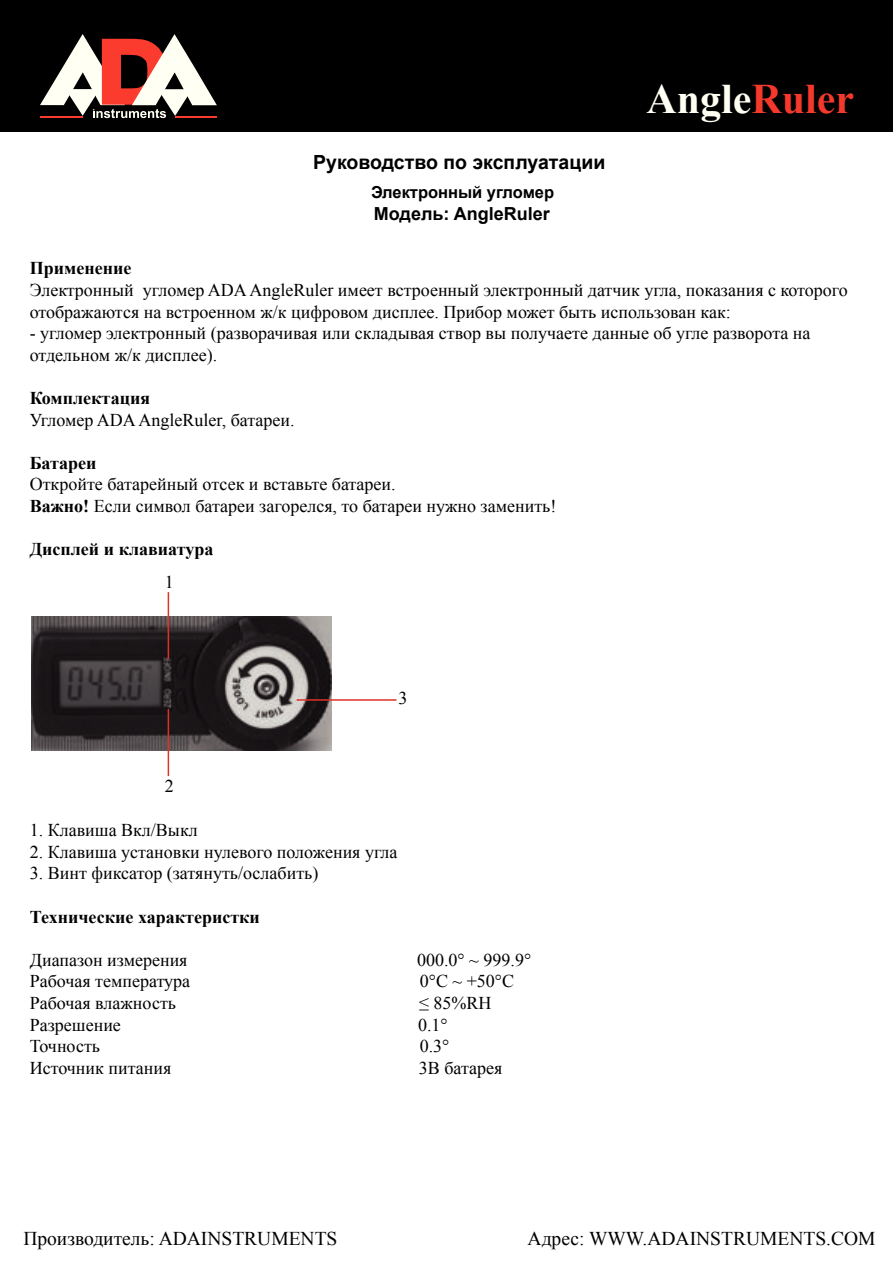
<style>
.page{position:relative;width:893px;height:1263px;background:#fff}
.page>*{position:absolute;margin:0;border:0;box-sizing:border-box;transform-origin:0 0}
.t1{font:700 42px "Times New Roman";color:#fffff4}
.t2{font:19.5px "Times New Roman";color:#000}
.t3{font:700 19.5px "Arial";color:#000}
.t4{font:18px/21.6px "Times New Roman";color:#000}
.t5{font:700 18px "Times New Roman";color:#000}
.t6{font:700 18px "Arial";color:#000}
.t7{font:700 16.5px "Arial";color:#000}
.s1{color:#f4392c}
.s2{font-weight:700}
</style>
<div class="page">
<div style="left:0;top:0;width:893px;height:132px;background:#000"></div>
<svg style="left:40px;top:34px;width:177px;height:84px"></svg>
<hr style="left:40px;top:116px;width:43px;height:2px;background:#fb3b2d">
<hr style="left:175px;top:116px;width:42px;height:2px;background:#fb3b2d">
<img style="left:31px;top:617px;width:300px;height:133px">
<hr style="left:168px;top:709px;width:1px;height:67px;background:#de3227">
<hr style="left:168px;top:592px;width:1px;height:67px;background:#de3227">
<hr style="left:297px;top:699px;width:99px;height:2px;background:#de3227">
<p class="t3" style="left:313px;top:149px;width:294px">Руководство по эксплуатации</p>
<p class="t7" style="left:371px;top:182px;width:185px">Электронный угломер</p>
<p class="t6" style="left:374px;top:202px;width:177px">Модель: AngleRuler</p>
<h1 class="t1" style="left:646px;top:85px;width:209px">Angle<span class="s1">Ruler</span></h1>
<p class="t5" style="left:30px;top:256px;width:103px">Применение</p>
<p class="t4" style="left:30px;top:279px;width:819px">Электронный угломер ADA AngleRuler имеет встроенный электронный датчик угла, показания с которого отображаются на встроенном ж/к цифровом дисплее. Прибор может быть использован как:</p>
<p class="t4" style="left:30px;top:322px;width:782px">- угломер электронный (разворачивая или складывая створ вы получаете данные об угле разворота на отдельном ж/к дисплее).</p>
<p class="t5" style="left:30px;top:386px;width:122px">Комплектация</p>
<p class="t4" style="left:30px;top:408px;width:266px">Угломер ADA AngleRuler, батареи.</p>
<p class="t5" style="left:30px;top:450px;width:68px">Батареи</p>
<p class="t4" style="left:30px;top:473px;width:528px">Откройте батарейный отсек и вставьте батареи.<br><span class="s2">Важно!</span> Если символ батареи загорелся, то батареи нужно заменить!</p>
<p class="t5" style="left:30px;top:537px;width:185px">Дисплей и клавиатура</p>
<p class="t4" style="left:165px;top:571px;width:10px">1</p>
<p class="t4" style="left:165px;top:775px;width:10px">2</p>
<p class="t4" style="left:399px;top:687px;width:10px">3</p>
<p class="t4" style="left:30px;top:819px;width:170px">1. Клавиша Вкл/Выкл</p>
<p class="t4" style="left:30px;top:840px;width:369px">2. Клавиша установки нулевого положения угла</p>
<p class="t4" style="left:30px;top:862px;width:290px">3. Винт фиксатор (затянуть/ослабить)</p>
<p class="t5" style="left:30px;top:904px;width:232px">Технические характеристки</p>
<p class="t4" style="left:30px;top:948px;width:159px">Диапазон измерения</p>
<p class="t4" style="left:417px;top:948px;width:116px">000.0° ~ 999.9°</p>
<p class="t4" style="left:30px;top:970px;width:162px">Рабочая температура</p>
<p class="t4" style="left:420px;top:970px;width:96px">0°С ~ +50°С</p>
<p class="t4" style="left:30px;top:992px;width:148px">Рабочая влажность</p>
<p class="t4" style="left:419px;top:992px;width:74px">≤ 85%RH</p>
<p class="t4" style="left:30px;top:1013px;width:93px">Разрешение</p>
<p class="t4" style="left:418px;top:1013px;width:31px">0.1°</p>
<p class="t4" style="left:30px;top:1035px;width:72px">Точность</p>
<p class="t4" style="left:420px;top:1035px;width:31px">0.3°</p>
<p class="t4" style="left:30px;top:1056px;width:143px">Источник питания</p>
<p class="t4" style="left:419px;top:1056px;width:85px">3В батарея</p>
<p class="t2" style="left:23px;top:1225px;width:316px">Производитель: ADAINSTRUMENTS</p>
<p class="t2" style="left:528px;top:1225px;width:349px">Адрес: WWW.ADAINSTRUMENTS.COM</p>
</div>
